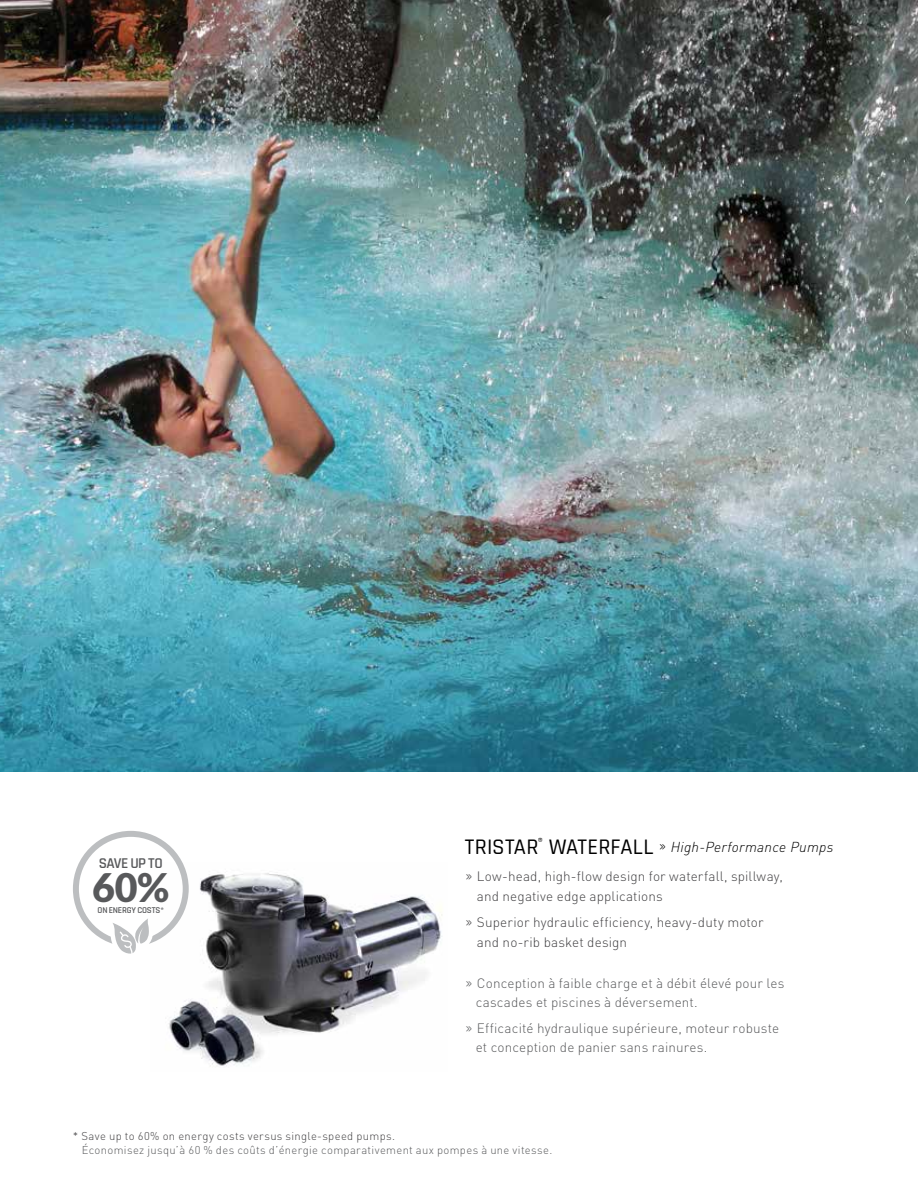
<style>
.page{position:relative;width:918px;height:1188px;background:#fff}
.page>*{position:absolute;margin:0;border:0;box-sizing:border-box;transform-origin:0 0}
.t1{font:900 39.3px "Lato";color:#58595b}
.t2{font:600 15.15px "Rajdhani";letter-spacing:-.035em;color:#58595b}
.t3{font:italic 300 14.25px "DIN Pro";letter-spacing:.02em;color:#000}
.t4{font:300 13.5px/18.8px "DIN Pro";letter-spacing:.01em;color:#58595b}
.t5{font:300 13.5px/19.5px "DIN Pro";letter-spacing:.01em;color:#414042}
.t6{font:300 11.25px "DIN Pro";letter-spacing:.03em;color:#58595b}
.t7{font:300 11.25px "DIN Pro";letter-spacing:.03em;color:#414042}
.t8{font:600 9px "Rajdhani";letter-spacing:-.02em;color:#58595b}
.s1{font-family:"Rajdhani";font-weight:500;font-style:normal;font-size:22.5px}
.s2{font-family:"Rajdhani";font-weight:400;font-style:normal;font-size:16.5px}
.s3{font-family:"Rajdhani";font-weight:400;font-size:16.5px}
</style>
<div class="page">
<img style="left:0;top:0;width:918px;height:771px">
<img style="left:153px;top:862px;width:289px;height:204px">
<div style="left:73px;top:831px;width:116px;height:116px;border:6px solid #bcbec0;border-radius:50%"></div>
<svg style="left:111px;top:918px;width:42px;height:36px"></svg>
<p class="t2" style="left:99px;top:854px;width:65px">SAVE UP TO</p>
<p class="t8" style="left:98px;top:904px;width:68px">ON ENERGY COSTS*</p>
<h1 class="t1" style="left:92px;top:864px;width:79px">60%</h1>
<p class="t3" style="left:465px;top:837px;width:370px"><span class="s1">TRISTAR</span><sup>®</sup> <span class="s1">WATERFALL</span> <span class="s2">»</span> High-Performance Pumps</p>
<p class="t5" style="left:477px;top:866px;width:307px;text-indent:-12px"><span class="s3">»</span> Low-head, high-flow design for waterfall, spillway, and negative edge applications</p>
<p class="t5" style="left:477px;top:912px;width:288px;text-indent:-12px"><span class="s3">»</span> Superior hydraulic efficiency, heavy-duty motor and no-rib basket design</p>
<p class="t4" style="left:476px;top:973px;width:310px;text-indent:-10px"><span class="s3">»</span> Conception à faible charge et à débit élevé pour les cascades et piscines à déversement.</p>
<p class="t4" style="left:476px;top:1018px;width:305px;text-indent:-10px"><span class="s3">»</span> Efficacité hydraulique supérieure, moteur robuste et conception de panier sans rainures.</p>
<p class="t7" style="left:73px;top:1128px;width:324px">* Save up to 60% on energy costs versus single-speed pumps.</p>
<p class="t6" style="left:82px;top:1141px;width:472px">Économisez jusqu’à 60 % des coûts d’énergie comparativement aux pompes à une vitesse.</p>
</div>
